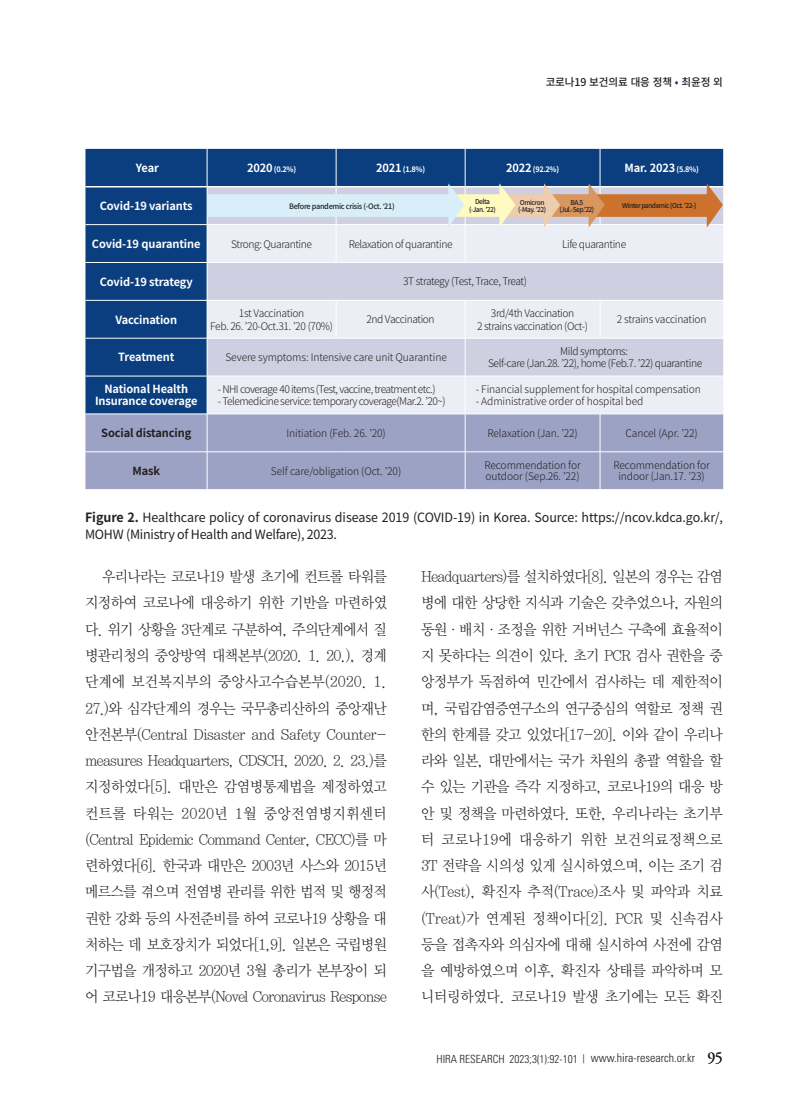
<style>
.page{position:relative;width:808px;height:1106px;background:#fff}
.page>*{position:absolute;margin:0;border:0;box-sizing:border-box;transform-origin:0 0}
.본문{font:15px/26.2px "YDVY Mj O32";letter-spacing:-.035em;color:#231f20;text-align:justify;scale:.95 1}
.한__표_제목{font:12.75px/16.5px "Noto Sans CJ Kkr";letter-spacing:-.01em;color:#231f20}
.t1{font:300 condensed 12px "Univers LT Std";color:#231f20}
.영__표_제목{font:700 11.25px/12px "Noto Sans CJ Kkr";letter-spacing:-.01em;color:#fff;text-align:center}
.t2{font:300 condensed 11.25px "Univers LT Std";color:#231f20}
.영__표_제목-2{font:700 11.25px "Noto Sans CJ Kkr";letter-spacing:-.01em;color:#231f20}
.t3{font:500 10.8px "Noto Sans CJ Kkr";letter-spacing:-.01em;color:#231f20}
.영__표_제목-3{font:300 10.5px/10.5px "Noto Sans CJ Kkr";letter-spacing:-.01em;color:#231f20}
.영__표_제목-4{font:300 10.5px "Noto Sans CJ Kkr";letter-spacing:-.03em;color:#231f20}
.영__표_제목-5{font:300 10.5px "Noto Sans CJ Kkr";letter-spacing:-.05em;color:#231f20}
.영__표_제목-6{font:300 10.5px "Noto Sans CJ Kkr";letter-spacing:-.055em;color:#231f20}
.영__표_제목-7{font:700 7.5px "Noto Sans CJ Kkr";color:#fff}
.영__표_제목-8{font:500 7.5px "Noto Sans CJ Kkr";letter-spacing:-.04em;color:#231f20}
.영__표_제목-9{font:500 6.75px/7.5px "Noto Sans CJ Kkr";letter-spacing:-.07em;color:#231f20;text-align:center}
.s1{color:#0a3e7e}
.s2{font-size:11.25px}
.s3{font-size:7.5px}
.s4{font-size:6.75px}
.s5{font-weight:700}
.s6{font-family:"Adobe Garamond Pro";font-weight:400;font-stretch:normal;font-size:16.5px}
</style>
<div class="page">
<div style="left:85px;top:149px;width:638px;height:265px;background:#0a3e7e"></div>
<svg style="left:208px;top:227px;width:515px;height:187px;fill:#eceef5"></svg>
<div style="left:85px;top:415px;width:638px;height:74px;background:#9ba2c4"></div>
<hr style="left:207px;top:149px;width:1px;height:37px;background:#fff">
<hr style="left:336px;top:149px;width:1px;height:37px;background:#fff">
<hr style="left:465px;top:149px;width:1px;height:37px;background:#fff">
<hr style="left:600px;top:149px;width:1px;height:37px;background:#fff">
<hr style="left:85px;top:224px;width:122px;height:1px;background:#fff">
<hr style="left:207px;top:225px;width:1px;height:37px;background:#fff">
<hr style="left:336px;top:225px;width:1px;height:37px;background:#fff">
<hr style="left:465px;top:225px;width:1px;height:37px;background:#fff">
<hr style="left:85px;top:262px;width:122px;height:1px;background:#fff">
<hr style="left:207px;top:262px;width:129px;height:1px;background:#fff">
<hr style="left:207px;top:263px;width:1px;height:37px;background:#fff">
<hr style="left:336px;top:262px;width:129px;height:1px;background:#fff">
<hr style="left:465px;top:262px;width:135px;height:1px;background:#fff">
<hr style="left:600px;top:262px;width:123px;height:1px;background:#fff">
<hr style="left:85px;top:300px;width:122px;height:1px;background:#fff">
<hr style="left:207px;top:300px;width:129px;height:1px;background:#fff">
<hr style="left:207px;top:300px;width:1px;height:38px;background:#fff">
<hr style="left:336px;top:300px;width:129px;height:1px;background:#fff">
<hr style="left:336px;top:300px;width:1px;height:38px;background:#fff">
<hr style="left:465px;top:300px;width:135px;height:1px;background:#fff">
<hr style="left:465px;top:300px;width:1px;height:38px;background:#fff">
<hr style="left:600px;top:300px;width:123px;height:1px;background:#fff">
<hr style="left:600px;top:300px;width:1px;height:38px;background:#fff">
<hr style="left:85px;top:338px;width:122px;height:1px;background:#fff">
<hr style="left:207px;top:338px;width:129px;height:1px;background:#fff">
<hr style="left:207px;top:338px;width:1px;height:38px;background:#fff">
<hr style="left:336px;top:338px;width:129px;height:1px;background:#fff">
<hr style="left:465px;top:338px;width:135px;height:1px;background:#fff">
<hr style="left:465px;top:338px;width:1px;height:38px;background:#fff">
<hr style="left:600px;top:338px;width:123px;height:1px;background:#fff">
<hr style="left:85px;top:376px;width:122px;height:1px;background:#fff">
<hr style="left:207px;top:376px;width:129px;height:1px;background:#fff">
<hr style="left:207px;top:376px;width:1px;height:38px;background:#fff">
<hr style="left:336px;top:376px;width:129px;height:1px;background:#fff">
<hr style="left:465px;top:376px;width:135px;height:1px;background:#fff">
<hr style="left:465px;top:376px;width:1px;height:38px;background:#fff">
<hr style="left:600px;top:376px;width:123px;height:1px;background:#fff">
<hr style="left:207px;top:414px;width:1px;height:37px;background:#fff">
<hr style="left:465px;top:414px;width:1px;height:37px;background:#fff">
<hr style="left:600px;top:414px;width:1px;height:37px;background:#fff">
<hr style="left:85px;top:451px;width:122px;height:1px;background:#fff">
<hr style="left:207px;top:451px;width:129px;height:1px;background:#fff">
<hr style="left:207px;top:452px;width:1px;height:37px;background:#fff">
<hr style="left:336px;top:451px;width:129px;height:1px;background:#fff">
<hr style="left:465px;top:451px;width:135px;height:1px;background:#fff">
<hr style="left:465px;top:452px;width:1px;height:37px;background:#fff">
<hr style="left:600px;top:451px;width:123px;height:1px;background:#fff">
<hr style="left:600px;top:452px;width:1px;height:37px;background:#fff">
<hr style="left:85px;top:186px;width:122px;height:1px;background:#fff">
<svg style="left:207px;top:183px;width:516px;height:44px"></svg>
<p class="t3" style="left:546px;top:76px;width:179px">코로나19 보건의료 대응 정책 <span class="s1">•</span> 최윤정 외</p>
<p class="영__표_제목" style="left:136px;top:162px;width:25px">Year</p>
<p class="영__표_제목-7" style="left:247px;top:165px;width:51px"><span class="s2">2020</span> (0.2%)</p>
<p class="영__표_제목-7" style="left:376px;top:165px;width:51px"><span class="s2">2021</span> (1.8%)</p>
<p class="영__표_제목-7" style="left:506px;top:165px;width:55px"><span class="s2">2022</span> (92.2%)</p>
<p class="영__표_제목" style="left:624px;top:162px;width:76px">Mar. 2023 <span class="s3">(5.8%)</span></p>
<p class="영__표_제목" style="left:100px;top:200px;width:94px">Covid-19 variants</p>
<p class="영__표_제목" style="left:92px;top:238px;width:110px">Covid-19 quarantine</p>
<p class="영__표_제목-4" style="left:231px;top:238px;width:82px">Strong: Quarantine</p>
<p class="영__표_제목-4" style="left:349px;top:238px;width:105px">Relaxation of quarantine</p>
<p class="영__표_제목-4" style="left:562px;top:238px;width:66px">Life quarantine</p>
<p class="영__표_제목" style="left:100px;top:276px;width:94px">Covid-19 strategy</p>
<p class="영__표_제목-6" style="left:403px;top:276px;width:125px">3T strategy (Test, Trace, Treat)</p>
<p class="영__표_제목" style="left:115px;top:314px;width:63px">Vaccination</p>
<p class="영__표_제목-8" style="left:289px;top:202px;width:107px">Before pandemic crisis (-Oct. <span class="s4">’</span>21)</p>
<p class="영__표_제목-9" style="left:469px;top:198px;width:28px">Delta (-Jan. ’22)</p>
<p class="영__표_제목-9" style="left:518px;top:199px;width:29px;text-align:left">Omicron (-May. ’22)</p>
<p class="영__표_제목-9" style="left:622px;top:202px;width:76px">Winter pandemic (Oct. ’22-)</p>
<p class="영__표_제목-9" style="left:559px;top:199px;width:36px">BA.5 (Jul.-Sep.’22)</p>
<p class="영__표_제목-4" style="left:491px;top:307px;width:85px">3rd/4th Vaccination</p>
<p class="영__표_제목-4" style="left:477px;top:320px;width:112px">2 strains vaccination (Oct-)</p>
<p class="영__표_제목-4" style="left:239px;top:307px;width:67px">1st Vaccination</p>
<p class="영__표_제목-4" style="left:210px;top:320px;width:125px">Feb. 26. ’20-Oct.31. ’20 (70%)</p>
<p class="영__표_제목-4" style="left:366px;top:313px;width:70px">2nd Vaccination</p>
<p class="영__표_제목-4" style="left:617px;top:313px;width:91px">2 strains vaccination</p>
<p class="영__표_제목" style="left:118px;top:351px;width:58px">Treatment</p>
<p class="영__표_제목-3" style="left:225px;top:352px;width:223px">Severe symptoms: Intensive care unit Quarantine</p>
<p class="영__표_제목" style="left:95px;top:383px;width:104px">National Health<br>Insurance coverage</p>
<p class="영__표_제목-5" style="left:218px;top:383px;width:219px">- NHI coverage 40 items (Test, vaccine, treatment etc.)</p>
<p class="영__표_제목-5" style="left:218px;top:395px;width:229px">- Telemedicine service: temporary coverage(Mar.2. ’20~)</p>
<p class="영__표_제목-4" style="left:560px;top:345px;width:69px">Mild symptoms:</p>
<p class="영__표_제목-4" style="left:488px;top:358px;width:216px">Self-care (Jan.28. ’22), home (Feb.7. ’22) quarantine</p>
<p class="영__표_제목-3" style="left:476px;top:384px;width:227px">- Financial supplement for hospital compensation</p>
<p class="영__표_제목-3" style="left:476px;top:396px;width:169px">- Administrative order of hospital bed</p>
<p class="영__표_제목-2" style="left:101px;top:426px;width:92px">Social distancing</p>
<p class="영__표_제목-3" style="left:287px;top:428px;width:101px">Initiation (Feb. 26. ’20)</p>
<p class="영__표_제목-3" style="left:487px;top:428px;width:92px">Relaxation (Jan. ’22)</p>
<p class="영__표_제목-3" style="left:625px;top:428px;width:74px">Cancel (Apr. ’22)</p>
<p class="영__표_제목-2" style="left:132px;top:464px;width:29px">Mask</p>
<p class="영__표_제목-3" style="left:271px;top:466px;width:132px">Self care/obligation (Oct. ’20)</p>
<p class="영__표_제목-3" style="left:484px;top:460px;width:98px">Recommendation for outdoor (Sep.26. ’22)</p>
<p class="영__표_제목-3" style="left:613px;top:460px;width:98px;text-align:center">Recommendation for indoor (Jan.17. ’23)</p>
<p class="한__표_제목" style="left:85px;top:509px;width:639px"><span class="s5">Figure 2.</span> Healthcare policy of coronavirus disease 2019 (COVID-19) in Korea. Source: https://ncov.kdca.go.kr/,<br>MOHW (Ministry of Health and Welfare), 2023.</p>
<p class="본문" style="left:85px;top:562px;width:319px;text-indent:17px">우리나라는 코로나19 발생 초기에 컨트롤 타워를 지정하여 코로나에 대응하기 위한 기반을 마련하였 다. 위기 상황을 3단계로 구분하여, 주의단계에서 질 병관리청의 중앙방역 대책본부(2020. 1. 20.), 경계 단계에 보건복지부의 중앙사고수습본부(2020. 1.<br>27.)와 심각단계의 경우는 국무총리산하의 중앙재난 안전본부(Central Disaster and Safety Counter&shy;measures Headquarters, CDSCH, 2020. 2. 23.)를 지정하였다[5]. 대만은 감염병통제법을 제정하였고 컨트롤 타워는 2020년 1월 중앙전염병지휘센터 (Central Epidemic Command Center, CECC)를 마 련하였다[6]. 한국과 대만은 2003년 사스와 2015년 메르스를 겪으며 전염병 관리를 위한 법적 및 행정적 권한 강화 등의 사전준비를 하여 코로나19 상황을 대 처하는 데 보호장치가 되었다[1,9]. 일본은 국립병원 기구법을 개정하고 2020년 3월 총리가 본부장이 되 어 코로나19 대응본부(Novel Coronavirus Response</p>
<p class="본문" style="left:421px;top:562px;width:319px">Headquarters)를 설치하였다[8]. 일본의 경우는 감염 병에 대한 상당한 지식과 기술은 갖추었으나, 자원의 동원·배치·조정을 위한 거버넌스 구축에 효율적이 지 못하다는 의견이 있다. 초기 PCR 검사 권한을 중 앙정부가 독점하여 민간에서 검사하는 데 제한적이 며, 국립감염증연구소의 연구중심의 역할로 정책 권 한의 한계를 갖고 있었다[17-20]. 이와 같이 우리나 라와 일본, 대만에서는 국가 차원의 총괄 역할을 할 수 있는 기관을 즉각 지정하고, 코로나19의 대응 방 안 및 정책을 마련하였다. 또한, 우리나라는 초기부 터 코로나19에 대응하기 위한 보건의료정책으로 3T 전략을 시의성 있게 실시하였으며, 이는 조기 검 사(Test), 확진자 추적(Trace)조사 및 파악과 치료 (Treat)가 연계된 정책이다[2]. PCR 및 신속검사 등을 접촉자와 의심자에 대해 실시하여 사전에 감염 을 예방하였으며 이후, 확진자 상태를 파악하며 모 니터링하였다. 코로나19 발생 초기에는 모든 확진</p>
<p class="t1" style="left:591px;top:1050px;width:134px">www.hira-research.or.kr <span class="s6">95</span></p>
<p class="t2" style="left:436px;top:1052px;width:150px">HIRA RESEARCH 2023;3(1):92-101 <sup>|</sup></p>
</div>
